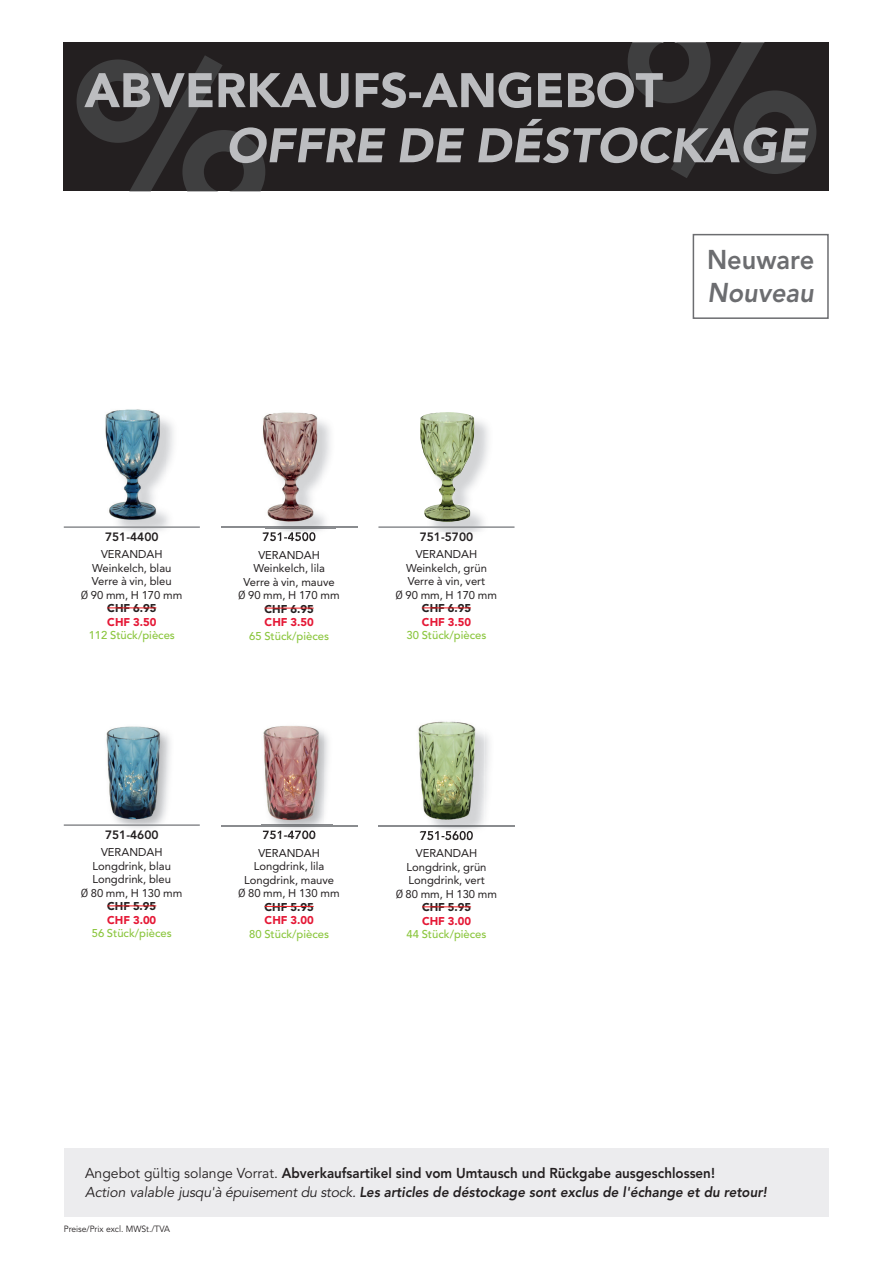
<style>
.page{position:relative;width:893px;height:1263px;background:#fff}
.page>*{position:absolute;margin:0;border:0;box-sizing:border-box;transform-origin:0 0}
.t1{font:800 27px "Avenir LT Std";color:#6c6d70;scale:.94 1}
.t2{font:italic 800 27px "Avenir LT Std";color:#6c6d70;scale:.94 1}
.t3{font:800 14.25px/19.5px "Avenir LT Std";color:#231f20;scale:.94 1}
.t4{font:800 12px "Avenir LT Std";color:#231f20}
.t5{font:11.25px/13.5px "Avenir LT Std";color:#231f20;text-align:center}
.t6{font:500 11.25px "Avenir LT Std";color:#8bc63e}
.t7{font:900 11.25px "Avenir LT Std";color:#e51836}
.t8{font:9px "Avenir LT Std";color:#231f20;scale:.95 1}
.s1{font-family:"Avant Garde";font-stretch:condensed}
.s2{font-weight:900}
.s3{font-weight:400}
.s4{font-weight:400;font-style:italic}
.s5{font-style:italic}
</style>
<div class="page">
<div style="left:64px;top:43px;width:765px;height:148px;background:#231f20"></div>
<svg style="left:77px;top:42px;width:739px;height:150px"></svg>
<div style="left:64px;top:1148px;width:765px;height:68px;background:#ececee"></div>
<hr style="left:221px;top:527px;width:136px;height:1px;background:#8a8c8f">
<hr style="left:265px;top:608px;width:49px;height:1px;background:#ee1d23">
<img style="left:105px;top:409px;width:50px;height:40px">
<img style="left:108px;top:412px;width:58px;height:109px">
<hr style="left:64px;top:526px;width:136px;height:2px;background:#8a8c8f">
<hr style="left:107px;top:607px;width:49px;height:1px;background:#ee1d23">
<img style="left:106px;top:725px;width:60px;height:97px">
<hr style="left:64px;top:824px;width:136px;height:2px;background:#8a8c8f">
<hr style="left:107px;top:905px;width:49px;height:1px;background:#ee1d23">
<hr style="left:221px;top:825px;width:136px;height:1px;background:#8a8c8f">
<hr style="left:265px;top:906px;width:49px;height:1px;background:#ee1d23">
<div style="left:693px;top:234px;width:136px;height:85px;border:2px solid #6c6d70"></div>
<hr style="left:378px;top:825px;width:137px;height:2px;background:#8a8c8f">
<hr style="left:422px;top:906px;width:49px;height:1px;background:#ee1d23">
<img style="left:420px;top:412px;width:55px;height:110px">
<hr style="left:378px;top:526px;width:136px;height:2px;background:#8a8c8f">
<hr style="left:422px;top:607px;width:49px;height:1px;background:#ee1d23">
<img style="left:266px;top:532px;width:49px;height:7px">
<img style="left:266px;top:527px;width:69px;height:1px">
<img style="left:263px;top:412px;width:45px;height:35px">
<img style="left:266px;top:414px;width:56px;height:109px">
<img style="left:262px;top:732px;width:70px;height:100px">
<img style="left:262px;top:825px;width:70px;height:1px">
<img style="left:263px;top:830px;width:52px;height:3px">
<img style="left:262px;top:725px;width:61px;height:98px">
<img style="left:422px;top:831px;width:51px;height:6px">
<img style="left:418px;top:721px;width:50px;height:60px">
<img style="left:422px;top:724px;width:63px;height:104px">
<img style="left:422px;top:825px;width:63px;height:2px">
<p class="t4" style="left:105px;top:529px;width:55px">751-4400</p>
<p class="t5" style="left:81px;top:548px;width:103px">VERANDAH<br>Weinkelch, blau<br>Verre à vin, bleu<br><span class="s1">Ø</span> 90 mm, H 170 mm<br><span class="s2">CHF 6.95</span></p>
<p class="t7" style="left:107px;top:615px;width:51px">CHF 3.50</p>
<p class="t6" style="left:89px;top:629px;width:88px">112 Stück/pièces</p>
<p class="t4" style="left:262px;top:530px;width:55px">751-4500</p>
<p class="t5" style="left:239px;top:548px;width:103px">VERANDAH<br>Weinkelch, lila<br>Verre à vin, mauve<br><span class="s1">Ø</span> 90 mm, H 170 mm<br><span class="s2">CHF 6.95</span></p>
<p class="t7" style="left:265px;top:615px;width:51px">CHF 3.50</p>
<p class="t6" style="left:249px;top:629px;width:81px">65 Stück/pièces</p>
<p class="t4" style="left:420px;top:529px;width:55px">751-5700</p>
<p class="t5" style="left:396px;top:548px;width:103px">VERANDAH<br>Weinkelch, grün<br>Verre à vin, vert<br><span class="s1">Ø</span> 90 mm, H 170 mm<br><span class="s2">CHF 6.95</span></p>
<p class="t7" style="left:422px;top:615px;width:51px">CHF 3.50</p>
<p class="t6" style="left:406px;top:629px;width:81px">30 Stück/pièces</p>
<p class="t4" style="left:105px;top:827px;width:55px">751-4600</p>
<p class="t5" style="left:81px;top:846px;width:103px">VERANDAH<br>Longdrink, blau<br>Longdrink, bleu<br><span class="s1">Ø</span> 80 mm, H 130 mm<br><span class="s2">CHF 5.95</span></p>
<p class="t7" style="left:107px;top:913px;width:51px">CHF 3.00</p>
<p class="t6" style="left:92px;top:927px;width:81px">56 Stück/pièces</p>
<p class="t4" style="left:262px;top:828px;width:55px">751-4700</p>
<p class="t5" style="left:239px;top:846px;width:103px">VERANDAH<br>Longdrink, lila<br>Longdrink, mauve<br><span class="s1">Ø</span> 80 mm, H 130 mm<br><span class="s2">CHF 5.95</span></p>
<p class="t7" style="left:265px;top:914px;width:51px">CHF 3.00</p>
<p class="t6" style="left:249px;top:927px;width:81px">80 Stück/pièces</p>
<p class="t4" style="left:420px;top:828px;width:55px">751-5600</p>
<p class="t5" style="left:396px;top:847px;width:103px">VERANDAH<br>Longdrink, grün<br>Longdrink, vert<br><span class="s1">Ø</span> 80 mm, H 130 mm<br><span class="s2">CHF 5.95</span></p>
<p class="t7" style="left:422px;top:914px;width:51px">CHF 3.00</p>
<p class="t6" style="left:407px;top:928px;width:81px">44 Stück/pièces</p>
<h1 class="t1" style="left:707px;top:243px;width:115px">Neuware</h1>
<h1 class="t2" style="left:708px;top:276px;width:114px">Nouveau</h1>
<p class="t3" style="left:85px;top:1163px;width:727px"><span class="s3">Angebot gültig solange Vorrat.</span> Abverkaufsartikel sind vom Umtausch und Rückgabe ausgeschlossen!<br><span class="s4">Action valable jusqu'à épuisement du stock.</span> <span class="s5">Les articles de déstockage sont exclus de l'échange et du retour!</span></p>
<p class="t8" style="left:64px;top:1223px;width:113px">Preise/Prix excl. MWSt./TVA</p>
</div>
